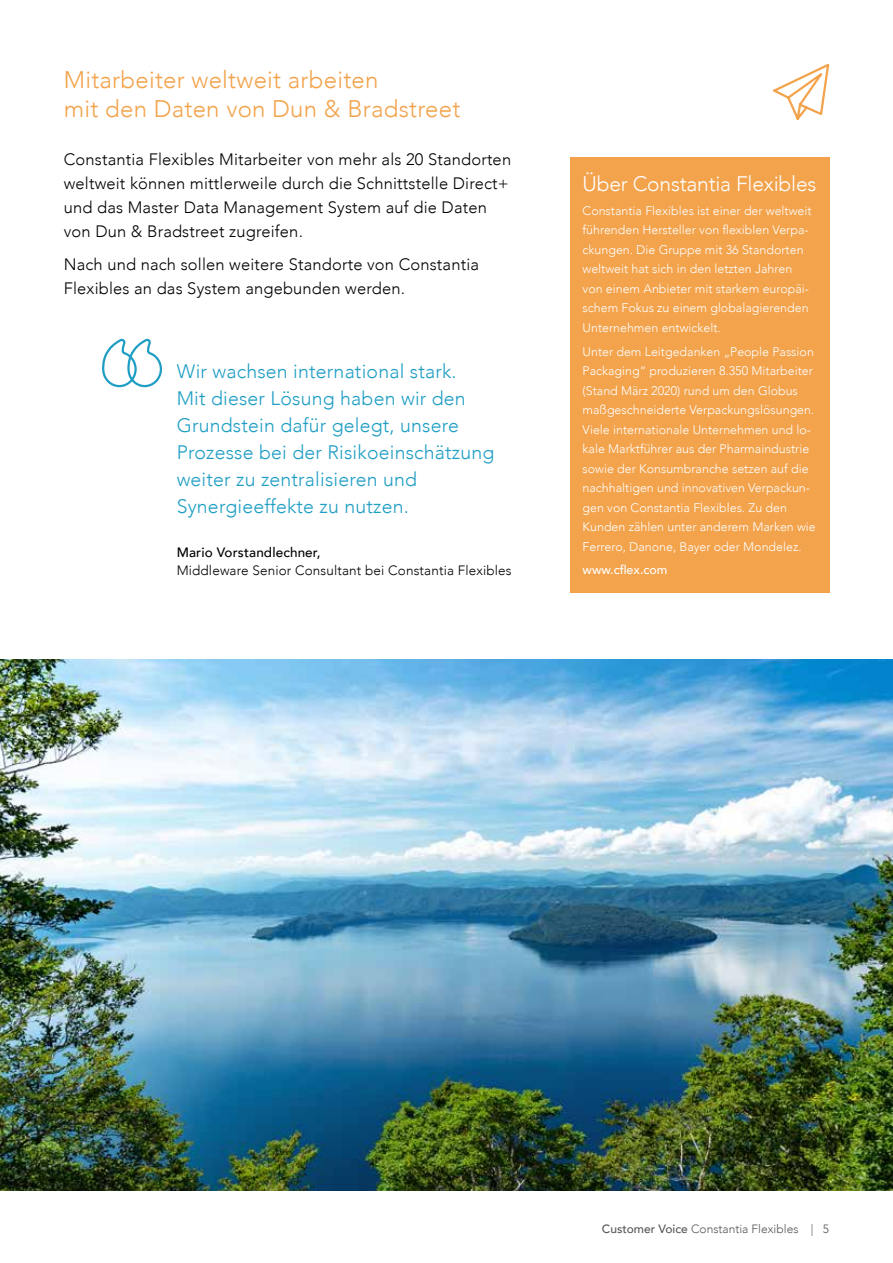
<style>
.page{position:relative;width:893px;height:1263px;background:#fff}
.page>*{position:absolute;margin:0;border:0;box-sizing:border-box;transform-origin:0 0}
.t1{font:300 24px/28.8px "Avenir";letter-spacing:.01em;color:#f3a34c}
.t2{font:300 21px "Avenir";letter-spacing:-.01em;color:#fff}
.t3{font:300 19.5px/27px "Avenir";letter-spacing:.01em;color:#1f9ec4}
.t4{font:300 16.5px/24px "Avenir";letter-spacing:.01em;color:#000}
.t5{font:300 13.5px "Avenir";letter-spacing:.01em;color:#000}
.t6{font:500 13.5px "Avenir";letter-spacing:.01em;color:#000}
.t7{font:300 12.45px/19.5px "Avenir";color:#fff}
.t8{font:500 12.45px "Avenir";color:#fff}
.t9{font:300 12px "Avenir";color:#575756}
.s1{font-weight:500}
</style>
<div class="page">
<div style="left:570px;top:157px;width:259px;height:436px;background:#f3a34c"></div>
<svg style="left:773px;top:63px;width:57px;height:57px"></svg>
<svg style="left:102px;top:338px;width:60px;height:50px"></svg>
<img style="left:0;top:659px;width:893px;height:532px">
<h1 class="t1" style="left:64px;top:65px;width:398px">Mitarbeiter weltweit arbeiten<br>mit den Daten von Dun &amp; Bradstreet</h1>
<h3 class="t4" style="left:64px;top:148px;width:449px">Constantia Flexibles Mitarbeiter von mehr als 20 Standorten weltweit können mittlerweile durch die Schnittstelle Direct+ und das Master Data Management System auf die Daten von Dun &amp; Bradstreet zugreifen.</h3>
<h3 class="t4" style="left:64px;top:252px;width:417px">Nach und nach sollen weitere Standorte von Constantia<br>Flexibles an das System angebunden werden.</h3>
<h3 class="t3" style="left:177px;top:358px;width:319px">Wir wachsen international stark.<br>Mit dieser Lösung haben wir den<br>Grundstein dafür gelegt, unsere<br>Prozesse bei der Risikoeinschätzung weiter zu zentralisieren und<br>Synergieeffekte zu nutzen.</h3>
<p class="t6" style="left:177px;top:541px;width:145px">Mario Vorstandlechner,</p>
<p class="t5" style="left:177px;top:563px;width:336px">Middleware Senior Consultant bei Constantia Flexibles</p>
<h2 class="t2" style="left:583px;top:171px;width:235px">Über Constantia Flexibles</h2>
<p class="t7" style="left:583px;top:201px;width:231px">Constantia Flexibles ist einer der weltweit führenden Hersteller von flexiblen Verpa&shy;ckungen. Die Gruppe mit 36 Standorten weltweit hat sich in den letzten Jahren von einem Anbieter mit starkem europäi&shy;schem Fokus zu einem globalagierenden Unternehmen entwickelt.</p>
<p class="t7" style="left:583px;top:342px;width:235px">Unter dem Leitgedanken „People Passion Packaging“ produzieren 8.350 Mitarbeiter (Stand März 2020) rund um den Globus maßgeschneiderte Verpackungslösungen.<br>Viele internationale Unternehmen und lo&shy;kale Marktführer aus der Pharmaindustrie sowie der Konsumbranche setzen auf die nachhaltigen und innovativen Verpackun&shy;gen von Constantia Flexibles. Zu den Kunden zählen unter anderem Marken wie Ferrero, Danone, Bayer oder Mondelez.</p>
<p class="t8" style="left:583px;top:559px;width:86px">www.cflex.com</p>
<p class="t9" style="left:602px;top:1222px;width:229px"><span class="s1">Customer Voice</span> Constantia Flexibles | 5</p>
</div>
